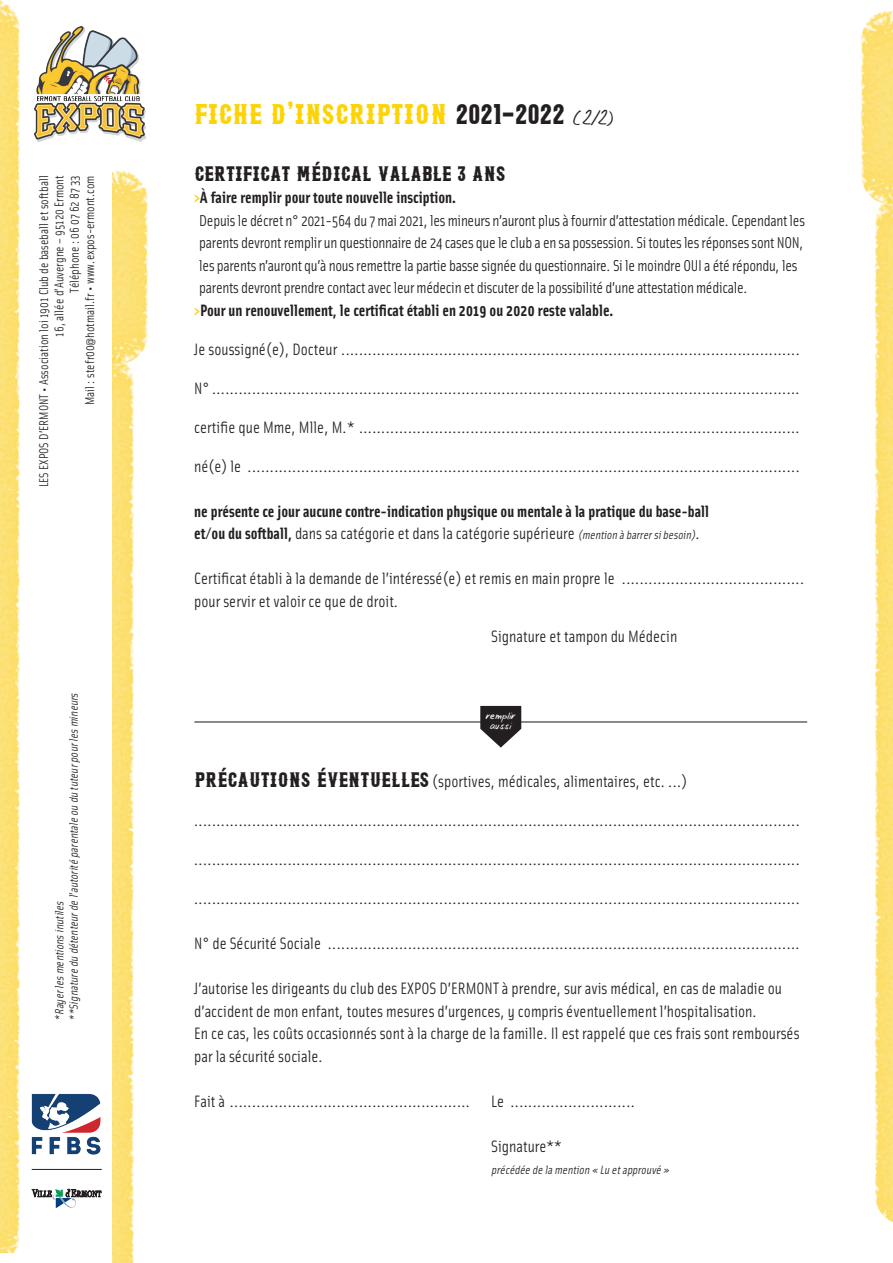
<style>
.page{position:relative;width:893px;height:1263px;background:#fff}
.page>*{position:absolute;margin:0;border:0;box-sizing:border-box;transform-origin:0 0}
.t1{font:28.5px "Roper Serif";letter-spacing:-.02em;color:#fed304}
.t2{font:21px "Roper Serif";letter-spacing:-.03em;color:#231f20}
.t3{font:16.5px/22.5px "Solex";color:#231f20}
.t4{font:700 16.5px/22.5px "Solex";color:#231f20}
.t5{font:15.75px/22.5px "Solex";letter-spacing:-.02em;color:#231f20}
.t6{font:12.75px/15.3px "Solex";color:#231f20;text-align:right}
.t7{font:italic 12px/14.4px "Solex";color:#231f20}
.t8{font:9.75px/10.5px "Josschrift";color:#fff;text-align:center}
.s1{color:#231f20}
.s2{font-family:"Josschrift";font-size:21px;color:#231f20}
.s3{color:#fed304}
.s4{font-weight:400}
.s5{font-weight:400;font-style:italic;font-size:12px}
.s6{font-family:"Roper Serif";font-size:21px}
</style>
<div class="page">
<img style="left:59px;top:27px;width:87px;height:114px">
<img style="left:807px;top:10px;width:86px;height:1213px">
<img style="left:0;top:0;width:59px;height:1252px">
<img style="left:112px;top:170px;width:36px;height:1093px">
<hr style="left:195px;top:721px;width:612px;height:1px;background:#231f20">
<svg style="left:480px;top:706px;width:41px;height:41px"></svg>
<img style="left:21px;top:1083px;width:80px;height:81px">
<hr style="left:32px;top:1169px;width:70px;height:1px;background:#231f20">
<svg style="left:32px;top:1188px;width:69px;height:21px"></svg>
<p class="t6" style="left:36px;top:487px;width:314px;rotate:-90deg">LES EXPOS D’ERMONT • Association loi 1901 Club de baseball et softball 16, allée d’Auvergne – 95120 Ermont<br>Téléphone : 06 07 62 87 33<br>Mail : stefr00@hotmail.fr • www.expos-ermont.com</p>
<p class="t7" style="left:52px;top:1020px;width:331px;rotate:-90deg">*Rayerlesmentionsinutiles<br>**Signature du détenteurde l’autorité parentale ou du tuteurpourlesmineurs</p>
<h1 class="t1" style="left:194px;top:97px;width:421px">FICHE D’INSCRIPTION <span class="s1">2021-2022</span> <span class="s2">(2/2)</span></h1>
<p class="t2" style="left:194px;top:161px;width:313px">CERTIFICAT MÉDICAL VALABLE 3 ANS</p>
<p class="t4" style="left:194px;top:185px;width:264px"><span class="s3">&gt;</span>À faire remplir pour toute nouvelle insciption.</p>
<p class="t5" style="left:199px;top:208px;width:607px">Depuis le décret n° 2021-564 du 7 mai 2021, les mineurs n’auront plus à fournir d’attestation médicale. Cependant les parents devront remplir un questionnaire de 24 cases que le club a en sa possession. Si toutes les réponses sont NON, les parents n’auront qu’à nous remettre la partie basse signée du questionnaire. Si le moindre OUI a été répondu, les parents devront prendre contact avec leur médecin et discuter de la possibilité d’une attestation médicale.</p>
<p class="t4" style="left:194px;top:298px;width:421px"><span class="s3">&gt;</span>Pour un renouvellement, le certificat établi en 2019 ou 2020 reste valable.</p>
<p class="t3" style="left:194px;top:337px;width:607px">Je soussigné(e), Docteur .......................................................................................................</p>
<p class="t3" style="left:194px;top:376px;width:607px">N° ....................................................................................................................................</p>
<p class="t3" style="left:194px;top:415px;width:607px">certifie que Mme, Mlle, M.* ...................................................................................................</p>
<p class="t3" style="left:194px;top:454px;width:607px">né(e) le ............................................................................................................................</p>
<p class="t4" style="left:194px;top:499px;width:516px">ne présente ce jour aucune contre-indication physique ou mentale à la pratique du base-ball et/ou du softball, <span class="s4">dans sa catégorie et dans la catégorie supérieure</span> <span class="s5">(mention à barrersibesoin)</span><span class="s4">.</span></p>
<p class="t3" style="left:194px;top:567px;width:612px">Certificat établi à la demande de l’intéressé(e) et remis en main propre le ......................................... pour servir et valoir ce que de droit.</p>
<p class="t3" style="left:491px;top:624px;width:188px">Signature et tampon du Médecin</p>
<p class="t8" style="left:486px;top:711px;width:31px">remplir aussi</p>
<p class="t3" style="left:194px;top:769px;width:495px"><span class="s6">PRÉCAUTIONS ÉVENTUELLES</span> (sportives, médicales, alimentaires, etc. ...)</p>
<p class="t3" style="left:194px;top:808px;width:607px">........................................................................................................................................</p>
<p class="t3" style="left:194px;top:847px;width:607px">........................................................................................................................................</p>
<p class="t3" style="left:194px;top:886px;width:607px">........................................................................................................................................</p>
<p class="t3" style="left:194px;top:931px;width:607px">N° de Sécurité Sociale ..........................................................................................................</p>
<p class="t3" style="left:194px;top:976px;width:607px">J’autorise les dirigeants du club des EXPOS D’ERMONT à prendre, sur avis médical, en cas de maladie ou d’accident de mon enfant, toutes mesures d’urgences, y compris éventuellement l’hospitalisation.<br>En ce cas, les coûts occasionnés sont à la charge de la famille. Il est rappelé que ces frais sont remboursés par la sécurité sociale.</p>
<p class="t3" style="left:194px;top:1089px;width:278px">Fait à ......................................................</p>
<p class="t3" style="left:491px;top:1089px;width:146px">Le ............................</p>
<p class="t3" style="left:491px;top:1134px;width:72px">Signature**</p>
<p class="t7" style="left:491px;top:1162px;width:182px">précédée de la mention « Lu etapprouvé »</p>
</div>
